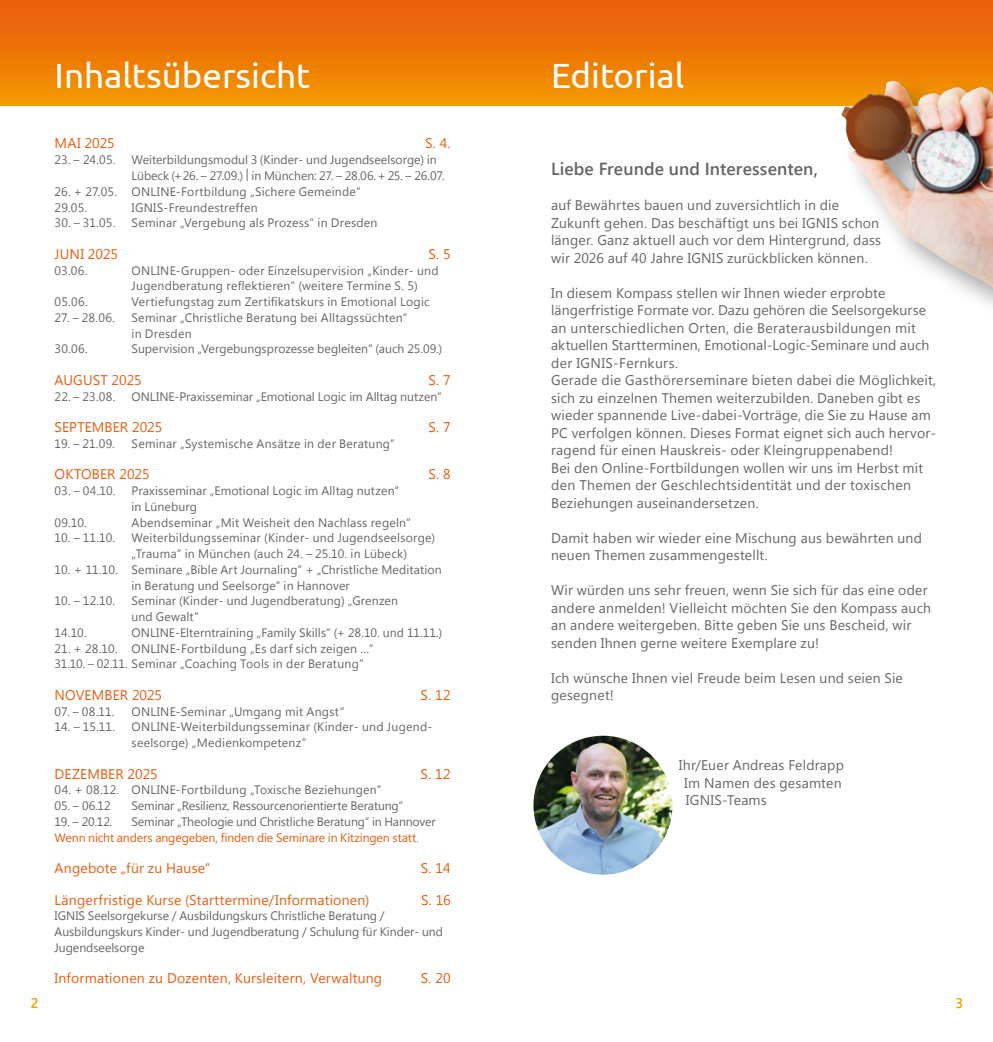
<style>
.page{position:relative;width:993px;height:1042px;background:#fff}
.page>*{position:absolute;margin:0;border:0;box-sizing:border-box;transform-origin:0 0}
.t1{font:35px "Ubuntu";color:#fff}
.t2{font:600 17.5px "Segoe UI";letter-spacing:.01em;color:#646567}
.t3{font:14px/17.5px "Segoe UI";letter-spacing:.015em;color:#646567}
.t4{font:14px "Segoe UI";letter-spacing:.01em;color:#e95d0f}
.t5{font:600 14px "Segoe UI";color:#f49e00}
.t6{font:12.25px/15.8px "Segoe UI";letter-spacing:.015em;color:#646567}
.t7{font:12.25px/15.8px "Segoe UI";letter-spacing:-.005em;color:#646567}
.t8{font:12.25px/15.8px "Segoe UI";letter-spacing:-.01em;color:#e95d0f}
.t9{font:12.25px "Segoe UI";letter-spacing:-.01em;color:#646567}
.s1{color:#646567}
.s2{font-size:10.5px}
</style>
<div class="page">
<div style="left:0;top:0;width:992px;height:105px;background:linear-gradient(to bottom,#e8590f,#f39800)"></div>
<div style="left:837px;top:76px;width:155px;height:262px;background:#1a171c;opacity:.4"></div>
<img style="left:533px;top:736px;width:139px;height:138px;border-radius:69px">
<h1 class="t1" style="left:55px;top:54px;width:257px">Inhaltsübersicht</h1>
<p class="t4" style="left:55px;top:134px;width:62px">MAI 2025</p>
<p class="t4" style="left:425px;top:134px;width:27px">S. 4.</p>
<p class="t6" style="left:55px;top:151px;width:62px">23. – 24.05.</p>
<p class="t6" style="left:131px;top:151px;width:314px">Weiterbildungsmodul 3 (Kinder- und Jugendseelsorge) in<br>Lübeck (+26. – 27.09.) | in München: 27. – 28.06.+ 25. – 26.07.</p>
<p class="t6" style="left:55px;top:183px;width:307px">26. + 27.05. ONLINE-Fortbildung „Sichere Gemeinde“<br>29.05.</p>
<p class="t6" style="left:131px;top:199px;width:127px">IGNIS-Freundestreffen</p>
<p class="t6" style="left:55px;top:214px;width:62px">30. – 31.05.</p>
<p class="t6" style="left:131px;top:214px;width:247px">Seminar „Vergebung als Prozess“ in Dresden</p>
<p class="t4" style="left:55px;top:244px;width:65px">JUNI 2025</p>
<p class="t4" style="left:428px;top:244px;width:24px">S. 5</p>
<p class="t6" style="left:55px;top:262px;width:34px">03.06.</p>
<p class="t6" style="left:131px;top:262px;width:308px">ONLINE-Gruppen- oder Einzelsupervision „Kinder- und<br>Jugendberatung reflektieren“ (weitere Termine S. 5)</p>
<p class="t6" style="left:55px;top:293px;width:35px">05.06.</p>
<p class="t6" style="left:131px;top:293px;width:300px">Vertiefungstag zum Zertifikatskurs in Emotional Logic</p>
<p class="t6" style="left:55px;top:309px;width:62px">27. – 28.06.</p>
<p class="t6" style="left:131px;top:309px;width:277px">Seminar „Christliche Beratung bei Alltagssüchten“ in Dresden</p>
<p class="t6" style="left:55px;top:340px;width:35px">30.06.</p>
<p class="t6" style="left:131px;top:340px;width:312px">Supervision „Vergebungsprozesse begleiten“ (auch 25.09.)</p>
<p class="t4" style="left:55px;top:370px;width:88px">AUGUST 2025</p>
<p class="t4" style="left:428px;top:370px;width:24px">S. 7</p>
<p class="t6" style="left:55px;top:388px;width:62px">22. – 23.08.</p>
<p class="t6" style="left:131px;top:388px;width:312px">ONLINE-Praxisseminar „Emotional Logic im Alltag nutzen“</p>
<p class="t4" style="left:55px;top:417px;width:109px">SEPTEMBER 2025</p>
<p class="t4" style="left:428px;top:417px;width:24px">S. 7</p>
<p class="t6" style="left:55px;top:435px;width:62px">19. – 21.09.</p>
<p class="t6" style="left:131px;top:435px;width:265px">Seminar „Systemische Ansätze in der Beratung“</p>
<p class="t4" style="left:55px;top:465px;width:96px">OKTOBER 2025</p>
<p class="t4" style="left:428px;top:465px;width:24px">S. 8</p>
<p class="t6" style="left:55px;top:482px;width:62px">03. – 04.10.</p>
<p class="t6" style="left:131px;top:482px;width:269px">Praxisseminar „Emotional Logic im Alltag nutzen“ in Lüneburg</p>
<p class="t6" style="left:55px;top:514px;width:34px">09.10.</p>
<p class="t6" style="left:131px;top:514px;width:281px">Abendseminar „Mit Weisheit den Nachlass regeln“</p>
<p class="t6" style="left:55px;top:529px;width:62px">10. – 11.10.</p>
<p class="t6" style="left:131px;top:529px;width:305px">Weiterbildungsseminar (Kinder- und Jugendseelsorge) „Trauma“ in München (auch 24. – 25.10. in Lübeck)</p>
<p class="t6" style="left:131px;top:561px;width:311px;text-indent:-77px">10. + 11.10. Seminare „Bible Art Journaling“ + „Christliche Meditation in Beratung und Seelsorge“ in Hannover</p>
<p class="t6" style="left:55px;top:592px;width:62px">10. – 12.10.</p>
<p class="t6" style="left:131px;top:592px;width:268px">Seminar (Kinder- und Jugendberatung) „Grenzen und Gewalt“</p>
<p class="t6" style="left:55px;top:624px;width:34px">14.10.</p>
<p class="t6" style="left:131px;top:624px;width:312px">ONLINE-Elterntraining „Family Skills“ (+ 28.10. und 11.11.)</p>
<p class="t6" style="left:55px;top:640px;width:320px">21. + 28.10. ONLINE-Fortbildung „Es darf sich zeigen …“<br>31.10. – 02.11. Seminar „Coaching Tools in der Beratung“</p>
<p class="t4" style="left:55px;top:685px;width:109px">NOVEMBER 2025</p>
<p class="t4" style="left:420px;top:685px;width:31px">S. 12</p>
<p class="t6" style="left:55px;top:703px;width:61px">07. – 08.11.</p>
<p class="t6" style="left:131px;top:703px;width:214px">ONLINE-Seminar „Umgang mit Angst“</p>
<p class="t6" style="left:55px;top:718px;width:62px">14. – 15.11.</p>
<p class="t6" style="left:131px;top:718px;width:302px">ONLINE-Weiterbildungsseminar (Kinder- und Jugend&shy;seelsorge) „Medienkompetenz“</p>
<p class="t4" style="left:55px;top:764px;width:105px">DEZEMBER 2025</p>
<p class="t4" style="left:420px;top:764px;width:31px">S. 12</p>
<p class="t6" style="left:55px;top:781px;width:328px">04. + 08.12. ONLINE-Fortbildung „Toxische Beziehungen“</p>
<p class="t6" style="left:55px;top:797px;width:58px">05. – 06.12</p>
<p class="t9" style="left:131px;top:797px;width:273px">Seminar „Resilienz, Ressourcenorientierte Beratung“</p>
<p class="t6" style="left:55px;top:813px;width:59px">19. – 20.12.</p>
<p class="t8" style="left:55px;top:813px;width:382px;text-indent:77px"><span class="s1">Seminar „Theologie und Christliche Beratung“ in Hannover<br></span>Wenn nicht anders angegeben, finden die Seminare in Kitzingen statt<span class="s2">.</span></p>
<p class="t4" style="left:55px;top:858px;width:157px">Angebote „für zu Hause“</p>
<p class="t4" style="left:421px;top:858px;width:31px">S. 14</p>
<p class="t4" style="left:55px;top:890px;width:316px">Längerfristige Kurse (Starttermine/Informationen)</p>
<p class="t4" style="left:421px;top:890px;width:31px">S. 16</p>
<p class="t7" style="left:55px;top:907px;width:390px">IGNIS Seelsorgekurse / Ausbildungskurs Christliche Beratung /<br>Ausbildungskurs Kinder- und Jugendberatung / Schulung für Kinder- und<br>Jugendseelsorge</p>
<p class="t4" style="left:55px;top:969px;width:329px">Informationen zu Dozenten, Kursleitern, Verwaltung</p>
<p class="t4" style="left:420px;top:969px;width:31px">S. 20</p>
<h1 class="t1" style="left:551px;top:54px;width:135px">Editorial</h1>
<h2 class="t2" style="left:551px;top:155px;width:268px">Liebe Freunde und Interessenten,</h2>
<p class="t3" style="left:551px;top:196px;width:331px">auf Bewährtes bauen und zuversichtlich in die Zukunft gehen. Das beschäftigt uns bei IGNIS schon länger. Ganz aktuell auch vor dem Hintergrund, dass wir 2026 auf 40 Jahre IGNIS zurückblicken können.</p>
<p class="t3" style="left:551px;top:283px;width:386px">In diesem Kompass stellen wir Ihnen wieder erprobte längerfristige Formate vor. Dazu gehören die Seelsorgekurse an unterschiedlichen Orten, die Beraterausbildungen mit aktuellen Startterminen, Emotional-Logic-Seminare und auch der IGNIS-Fernkurs.<br>Gerade die Gasthörerseminare bieten dabei die Möglichkeit, sich zu einzelnen Themen weiterzubilden. Daneben gibt es wieder spannende Live-dabei-Vorträge, die Sie zu Hause am PC verfolgen können. Dieses Format eignet sich auch hervor&shy;ragend für einen Hauskreis- oder Kleingruppenabend!<br>Bei den Online-Fortbildungen wollen wir uns im Herbst mit den Themen der Geschlechtsidentität und der toxischen Beziehungen auseinandersetzen.</p>
<p class="t3" style="left:551px;top:528px;width:372px">Damit haben wir wieder eine Mischung aus bewährten und neuen Themen zusammengestellt.</p>
<p class="t3" style="left:551px;top:581px;width:381px">Wir würden uns sehr freuen, wenn Sie sich für das eine oder andere anmelden! Vielleicht möchten Sie den Kompass auch an andere weitergeben. Bitte geben Sie uns Bescheid, wir senden Ihnen gerne weitere Exemplare zu!</p>
<p class="t3" style="left:551px;top:668px;width:353px">Ich wünsche Ihnen viel Freude beim Lesen und seien Sie gesegnet!</p>
<p class="t3" style="left:684px;top:756px;width:161px;text-indent:-5px">Ihr/Euer Andreas Feldrapp<br>Im Namen des gesamten<br>IGNIS-Teams</p>
<p class="t5" style="left:31px;top:991px;width:9px">2</p>
<p class="t5" style="left:955px;top:991px;width:9px">3</p>
</div>
